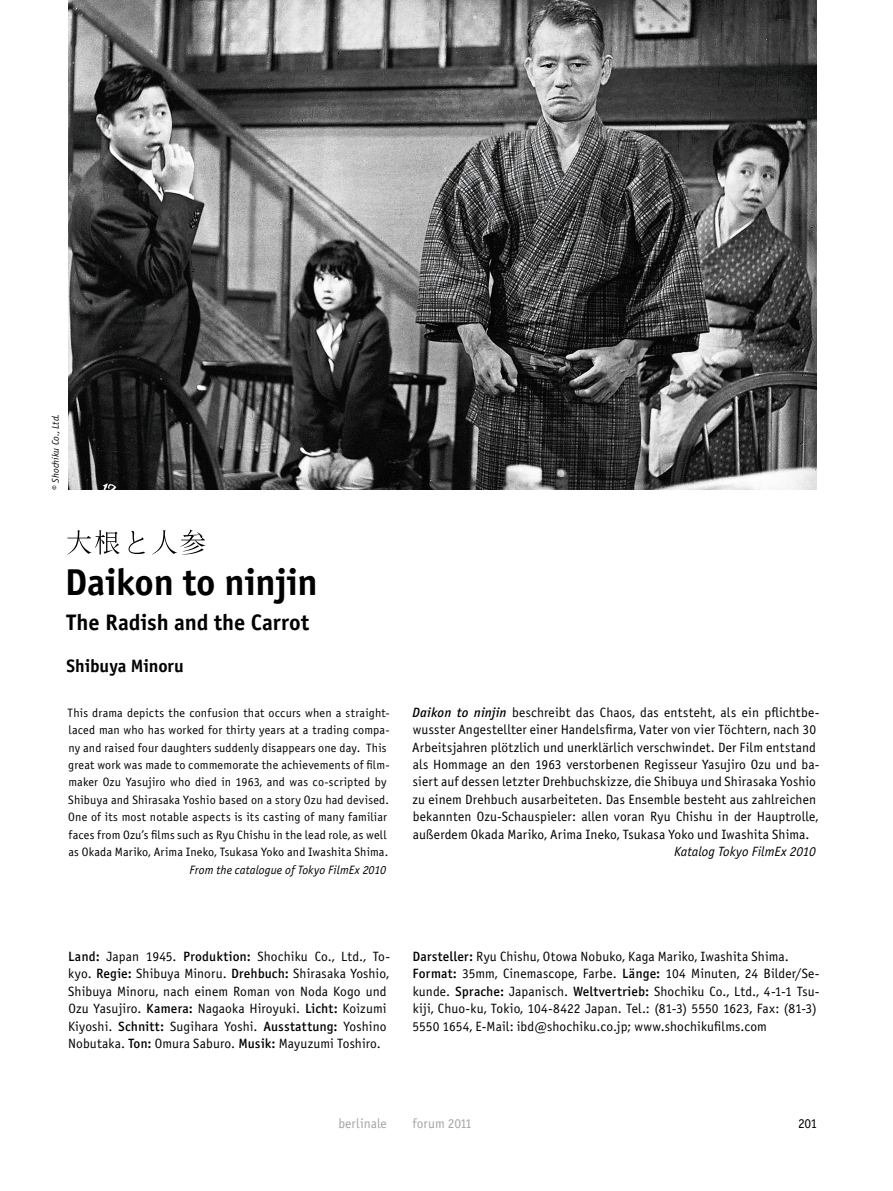
<style>
.page{position:relative;width:893px;height:1191px;background:#fff}
.page>*{position:absolute;margin:0;border:0;box-sizing:border-box;transform-origin:0 0}
.t1{font:37.5px "Officina Sans Bold ITC";letter-spacing:-.005em;color:#000}
.t2{font:22.5px "Officina Sans Bold ITC";color:#000}
.t3{font:18px "Officina Sans Bold ITC";color:#000}
.t4{font:13.5px/17.4px "Officina Sans Book ITC";letter-spacing:.01em;color:#000}
.t5{font:italic 13.5px "Officina Sans Book ITC";color:#000}
.t6{font:13.5px "Officina Sans Book ITC";color:#a4a5a5}
.t7{font:12.15px/17.4px "Officina Sans Book ITC";letter-spacing:.015em;color:#000}
.t8{font:italic 12.15px "Officina Sans Book ITC";letter-spacing:.005em;color:#000}
.t9{font:italic 9.75px "Officina Sans Book ITC";letter-spacing:.01em;color:#000}
.s1{font-family:"Officina Sans Medium ITC";font-style:italic}
.s2{font-family:"Officina Sans Medium ITC"}
</style>
<div class="page">
<img style="left:68px;top:0;width:748px;height:490px">
<svg style="left:67px;top:530px;width:53px;height:24px"></svg>
<svg style="left:129px;top:531px;width:16px;height:23px"></svg>
<svg style="left:152px;top:529px;width:53px;height:25px"></svg>
<p class="t9" style="left:50px;top:490px;width:78px;rotate:-90deg">© Shochiku Co., Ltd.</p>
<h1 class="t1" style="left:65px;top:559px;width:254px">Daikon to ninjin</h1>
<h2 class="t2" style="left:67px;top:608px;width:244px">The Radish and the Carrot</h2>
<h3 class="t3" style="left:67px;top:654px;width:119px">Shibuya Minoru</h3>
<p class="t7" style="left:68px;top:704px;width:324px">This drama depicts the confusion that occurs when a straight&shy;laced man who has worked for thirty years at a trading compa&shy;ny and raised four daughters suddenly disappears one day. This great work was made to commemorate the achievements of film&shy;maker Ozu Yasujiro who died in 1963, and was co-scripted by Shibuya and Shirasaka Yoshio based on a story Ozu had devised.<br>One of its most notable aspects is its casting of many familiar faces from Ozu’s films such as Ryu Chishu in the lead role, as well as Okada Mariko, Arima Ineko, Tsukasa Yoko and Iwashita Shima.</p>
<p class="t8" style="left:190px;top:862px;width:198px">From the catalogue of Tokyo FilmEx 2010</p>
<p class="t4" style="left:412px;top:703px;width:409px"><span class="s1">Daikon to ninjin</span> beschreibt das Chaos, das entsteht, als ein pflichtbe&shy;wusster Angestellter einer Handelsfirma, Vater von vier Töchtern, nach 30<br>Arbeitsjahren plötzlich und unerklärlich verschwindet. Der Film entstand als Hommage an den 1963 verstorbenen Regisseur Yasujiro Ozu und ba&shy;siert auf dessen letzter Drehbuchskizze, die Shibuya und Shirasaka Yoshio zu einem Drehbuch ausarbeiteten. Das Ensemble besteht aus zahlreichen bekannten Ozu-Schauspieler: allen voran Ryu Chishu in der Hauptrolle, außerdem Okada Mariko, Arima Ineko, Tsukasa Yoko und Iwashita Shima.</p>
<p class="t5" style="left:674px;top:844px;width:143px">Katalog Tokyo FilmEx 2010</p>
<p class="t4" style="left:68px;top:947px;width:324px"><span class="s2">Land:</span> Japan 1945. <span class="s2">Produktion:</span> Shochiku Co., Ltd., To&shy;kyo. <span class="s2">Regie:</span> Shibuya Minoru. <span class="s2">Drehbuch:</span> Shirasaka Yoshio, Shibuya Minoru, nach einem Roman von Noda Kogo und Ozu Yasujiro. <span class="s2">Kamera:</span> Nagaoka Hiroyuki. <span class="s2">Licht:</span> Koizumi Kiyoshi. <span class="s2">Schnitt:</span> Sugihara Yoshi. <span class="s2">Ausstattung:</span> Yoshino Nobutaka. <span class="s2">Ton:</span> Omura Saburo. <span class="s2">Musik:</span> Mayuzumi Toshiro.</p>
<p class="t4" style="left:412px;top:947px;width:409px"><span class="s2">Darsteller:</span> Ryu Chishu, Otowa Nobuko, Kaga Mariko, Iwashita Shima.<br><span class="s2">Format:</span> 35mm, Cinemascope, Farbe. <span class="s2">Länge:</span> 104 Minuten, 24 Bilder/Se&shy;kunde. <span class="s2">Sprache:</span> Japanisch. <span class="s2">Weltvertrieb:</span> Shochiku Co., Ltd., 4-1-1 Tsu&shy;kiji, Chuo-ku, Tokio, 104-8422 Japan. Tel.: (81-3) 5550 1623, Fax: (81-3)<br>5550 1654, E-Mail: ibd@shochiku.co.jp; www.shochikufilms.com</p>
<p class="t6" style="left:338px;top:1115px;width:50px">berlinale</p>
<p class="t6" style="left:412px;top:1115px;width:61px">forum 2011</p>
<p class="t4" style="left:798px;top:1114px;width:21px">201</p>
</div>
